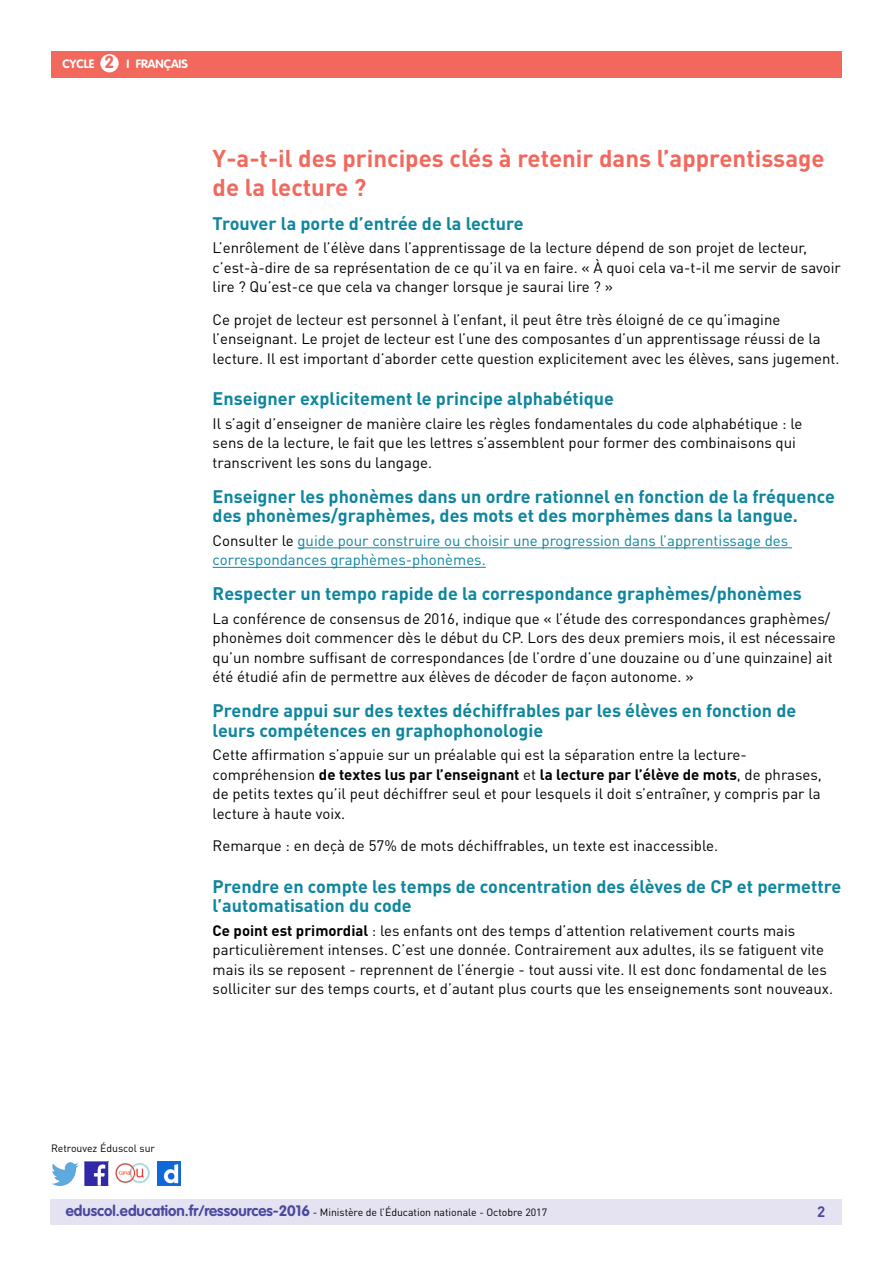
<style>
.page{position:relative;width:893px;height:1263px;background:#fff}
.page>*{position:absolute;margin:0;border:0;box-sizing:border-box;transform-origin:0 0}
._03_Titre_de_niveau{font:700 24px/28.8px "DIN Pro";color:#f2685d}
._04_Titre_de_niveau{font:700 18px/19.5px "DIN Pro";color:#0e869e}
.t1{font:700 17.25px "VAG Rounded Std";color:#f2685d}
._06_Texte_courant{font:15px/19.5px "DIN Pro";color:#000}
._06_Texte_courant-2{font:15px/19.5px "DIN Pro";color:#0e869e}
.t2{font:700 15px "DIN Pro";color:#4b499e}
.t3{font:700 12px "VAG Rounded Std";color:#fff}
.t4{font:10.5px "DIN Pro";color:#000}
.s1{color:#000}
.s2{font-weight:700}
.s3{font-family:"VAG Rounded Std";font-weight:700;font-size:15px;color:#4b499e}
</style>
<div class="page">
<div style="left:50px;top:1199px;width:791px;height:26px;background:#e5e3f2"></div>
<div style="left:51px;top:51px;width:791px;height:27px;background:#f2685d"></div>
<div style="left:100px;top:54px;width:19px;height:18px;background:#fff;border-radius:50%"></div>
<img style="left:85px;top:1162px;width:23px;height:23px">
<img style="left:51px;top:1163px;width:28px;height:22px">
<img style="left:158px;top:1162px;width:22px;height:23px">
<img style="left:115px;top:1163px;width:35px;height:21px">
<hr style="left:297px;top:547px;width:495px;height:1px;background:#0e869e">
<hr style="left:213px;top:567px;width:273px;height:1px;background:#0e869e">
<p class="t1" style="left:105px;top:52px;width:11px">2</p>
<p class="t3" style="left:63px;top:57px;width:33px">CYCLE</p>
<p class="t3" style="left:127px;top:57px;width:63px">I FRANÇAIS</p>
<p class="_03_Titre_de_niveau" style="left:213px;top:143px;width:613px">Y-a-t-il des principes clés à retenir dans l’apprentissage de la lecture ?</p>
<p class="_04_Titre_de_niveau" style="left:213px;top:213px;width:313px">Trouver la porte d’entrée de la lecture</p>
<p class="_06_Texte_courant" style="left:213px;top:238px;width:630px">L’enrôlement de l’élève dans l’apprentissage de la lecture dépend de son projet de lecteur, c’est-à-dire de sa représentation de ce qu’il va en faire. « À quoi cela va-t-il me servir de savoir lire ? Qu’est-ce que cela va changer lorsque je saurai lire ? »</p>
<p class="_06_Texte_courant" style="left:213px;top:309px;width:629px">Ce projet de lecteur est personnel à l’enfant, il peut être très éloigné de ce qu’imagine l’enseignant. Le projet de lecteur est l’une des composantes d’un apprentissage réussi de la lecture. Il est important d’aborder cette question explicitement avec les élèves, sans jugement.</p>
<p class="_04_Titre_de_niveau" style="left:213px;top:388px;width:403px">Enseigner explicitement le principe alphabétique</p>
<p class="_06_Texte_courant" style="left:213px;top:413px;width:591px">Il s’agit d’enseigner de manière claire les règles fondamentales du code alphabétique : le sens de la lecture, le fait que les lettres s’assemblent pour former des combinaisons qui transcrivent les sons du langage.</p>
<p class="_04_Titre_de_niveau" style="left:213px;top:486px;width:624px">Enseigner les phonèmes dans un ordre rationnel en fonction de la fréquence des phonèmes/graphèmes, des mots et des morphèmes dans la langue.</p>
<p class="_06_Texte_courant-2" style="left:213px;top:530px;width:577px"><span class="s1">Consulter le</span> guide pour construire ou choisir une progression dans l’apprentissage des correspondances graphèmes-phonèmes.</p>
<p class="_04_Titre_de_niveau" style="left:213px;top:583px;width:591px">Respecter un tempo rapide de la correspondance graphèmes/phonèmes</p>
<p class="_06_Texte_courant" style="left:213px;top:608px;width:625px">La conférence de consensus de 2016, indique que « l’étude des correspondances graphèmes/ phonèmes doit commencer dès le début du CP. Lors des deux premiers mois, il est nécessaire qu’un nombre suffisant de correspondances (de l’ordre d’une douzaine ou d’une quinzaine) ait été étudié afin de permettre aux élèves de décoder de façon autonome. »</p>
<p class="_04_Titre_de_niveau" style="left:213px;top:700px;width:585px">Prendre appui sur des textes déchiffrables par les élèves en fonction de leurs compétences en graphophonologie</p>
<p class="_06_Texte_courant" style="left:213px;top:745px;width:611px">Cette affirmation s’appuie sur un préalable qui est la séparation entre la lecture&shy;compréhension <span class="s2">de textes lus par l’enseignant</span> et <span class="s2">la lecture par l’élève de mots</span>, de phrases, de petits textes qu’il peut déchiffrer seul et pour lesquels il doit s’entraîner, y compris par la lecture à haute voix.</p>
<p class="_06_Texte_courant" style="left:213px;top:836px;width:507px">Remarque : en deçà de 57% de mots déchiffrables, un texte est inaccessible.</p>
<p class="_04_Titre_de_niveau" style="left:213px;top:876px;width:630px">Prendre en compte les temps de concentration des élèves de CP et permettre l’automatisation du code</p>
<p class="_06_Texte_courant" style="left:213px;top:920px;width:622px"><span class="s2">Ce point est primordial</span> : les enfants ont des temps d’attention relativement courts mais particulièrement intenses. C’est une donnée. Contrairement aux adultes, ils se fatiguent vite mais ils se reposent - reprennent de l’énergie - tout aussi vite. Il est donc fondamental de les solliciter sur des temps courts, et d’autant plus courts que les enseignements sont nouveaux.</p>
<p class="t4" style="left:51px;top:1141px;width:106px">Retrouvez Éduscol sur</p>
<p class="t4" style="left:66px;top:1205px;width:483px"><span class="s3">eduscol.education.fr/ressources-2016</span> - Ministère de l’Éducation nationale - Octobre 2017</p>
<p class="t2" style="left:817px;top:1201px;width:10px">2</p>
</div>
